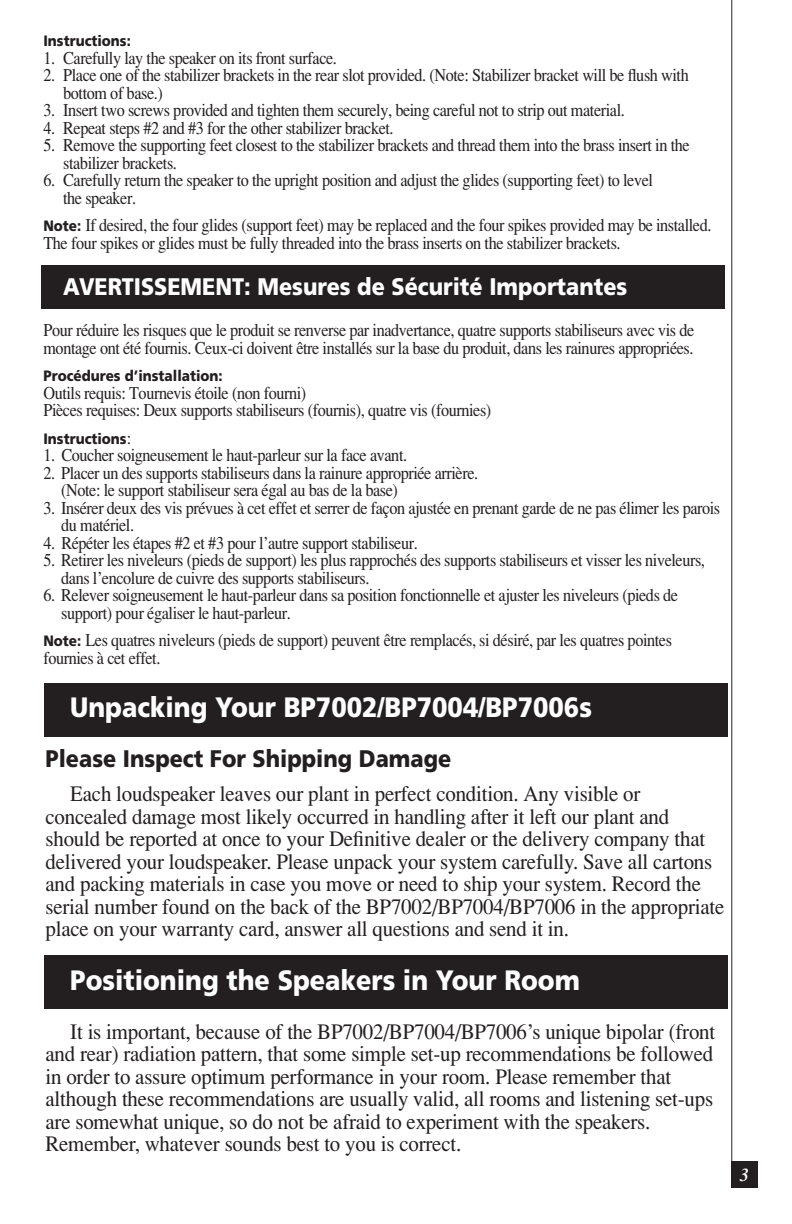
<style>
.page{position:relative;width:792px;height:1224px;background:#fff}
.page>*{position:absolute;margin:0;border:0;box-sizing:border-box;transform-origin:0 0}
.t1{font:900 28px "Frutiger";color:#fff;scale:.9 1}
.t2{font:900 24px "Frutiger";color:#fff;scale:.9 1}
.t3{font:900 24px "Frutiger";color:#231f20;scale:.9 1}
.t4{font:22px/22.6px "Times";letter-spacing:-.01em;color:#231f20;scale:.95 1}
.t5{font:18px/17.6px "Times";letter-spacing:-.025em;color:#231f20;scale:.9 1}
.t6{font:italic 600 18px "Times";color:#fff}
.t7{font:900 15px "Frutiger";color:#231f20;scale:.9 1}
.s1{font-family:"Frutiger";font-weight:900;font-size:15px}
.s2{font-family:"Times";font-weight:400;font-size:18px}
</style>
<div class="page">
<div style="left:41px;top:265px;width:684px;height:44px;background:#231f20"></div>
<div style="left:731px;top:1161px;width:27px;height:27px;background:#231f20"></div>
<hr style="left:731px;top:0;width:1px;height:1186px;background:#231f20">
<div style="left:44px;top:683px;width:684px;height:54px;background:#231f20"></div>
<div style="left:44px;top:955px;width:684px;height:54px;background:#231f20"></div>
<p class="t7" style="left:43px;top:35px;width:99px">Instructions:</p>
<p class="t5" style="left:43px;top:49px;width:328px">1. Carefully lay the speaker on its front surface.</p>
<p class="t5" style="left:63px;top:66px;width:697px;text-indent:-20px">2. Place one of the stabilizer brackets in the rear slot provided. (Note: Stabilizer bracket will be flush with bottom of base.)</p>
<p class="t5" style="left:43px;top:101px;width:647px">3. Insert two screws provided and tighten them securely, being careful not to strip out material.</p>
<p class="t5" style="left:43px;top:119px;width:391px">4. Repeat steps #2 and #3 for the other stabilizer bracket.</p>
<p class="t5" style="left:63px;top:136px;width:698px;text-indent:-20px">5. Remove the supporting feet closest to the stabilizer brackets and thread them into the brass insert in the stabilizer brackets.</p>
<p class="t5" style="left:63px;top:171px;width:657px;text-indent:-20px">6. Carefully return the speaker to the upright position and adjust the glides (supporting feet) to level the speaker.</p>
<p class="t5" style="left:43px;top:216px;width:744px"><span class="s1">Note:</span> If desired, the four glides (support feet) may be replaced and the four spikes provided may be installed.<br>The four spikes or glides must be fully threaded into the brass inserts on the stabilizer brackets.</p>
<h2 class="t2" style="left:63px;top:277px;width:628px">AVERTISSEMENT: Mesures de Sécurité Importantes</h2>
<p class="t5" style="left:43px;top:321px;width:725px">Pour réduire les risques que le produit se renverse par inadvertance, quatre supports stabiliseurs avec vis de montage ont été fournis. Ceux-ci doivent être installés sur la base du produit, dans les rainures appropriées.</p>
<p class="t7" style="left:43px;top:370px;width:201px">Procédures d’installation:</p>
<p class="t5" style="left:43px;top:384px;width:499px">Outils requis: Tournevis étoile (non fourni)<br>Pièces requises: Deux supports stabiliseurs (fournis), quatre vis (fournies)</p>
<p class="t7" style="left:43px;top:433px;width:99px">Instructions<span class="s2">:</span></p>
<p class="t5" style="left:43px;top:446px;width:406px">1. Coucher soigneusement le haut-parleur sur la face avant.</p>
<p class="t5" style="left:61px;top:464px;width:465px;text-indent:-18px">2. Placer un des supports stabiliseurs dans la rainure appropriée arrière. (Note: le support stabiliseur sera égal au bas de la base)</p>
<p class="t5" style="left:61px;top:499px;width:734px;text-indent:-18px">3. Insérer deux des vis prévues à cet effet et serrer de façon ajustée en prenant garde de ne pas élimer les parois du matériel.</p>
<p class="t5" style="left:43px;top:534px;width:417px">4. Répéter les étapes #2 et #3 pour l’autre support stabiliseur.</p>
<p class="t5" style="left:61px;top:551px;width:717px;text-indent:-18px">5. Retirer les niveleurs (pieds de support) les plus rapprochés des supports stabiliseurs et visser les niveleurs, dans l’encolure de cuivre des supports stabiliseurs.</p>
<p class="t5" style="left:61px;top:586px;width:687px;text-indent:-18px">6. Relever soigneusement le haut-parleur dans sa position fonctionnelle et ajuster les niveleurs (pieds de support) pour égaliser le haut-parleur.</p>
<p class="t5" style="left:43px;top:631px;width:700px"><span class="s1">Note:</span> Les quatres niveleurs (pieds de support) peuvent être remplacés, si désiré, par les quatres pointes fournies à cet effet.</p>
<h1 class="t1" style="left:70px;top:696px;width:581px">Unpacking Your BP7002/BP7004/BP7006s</h1>
<h2 class="t3" style="left:46px;top:749px;width:452px">Please Inspect For Shipping Damage</h2>
<p class="t4" style="left:46px;top:782px;width:716px;text-indent:25px">Each loudspeaker leaves our plant in perfect condition. Any visible or concealed damage most likely occurred in handling after it left our plant and should be reported at once to your Definitive dealer or the delivery company that delivered your loudspeaker. Please unpack your system carefully. Save all cartons and packing materials in case you move or need to ship your system. Record the serial number found on the back of the BP7002/BP7004/BP7006 in the appropriate place on your warranty card, answer all questions and send it in.</p>
<h1 class="t1" style="left:70px;top:969px;width:568px">Positioning the Speakers in Your Room</h1>
<p class="t4" style="left:46px;top:1020px;width:707px;text-indent:25px">It is important, because of the BP7002/BP7004/BP7006’s unique bipolar (front and rear) radiation pattern, that some simple set-up recommendations be followed in order to assure optimum performance in your room. Please remember that although these recommendations are usually valid, all rooms and listening set-ups are somewhat unique, so do not be afraid to experiment with the speakers.<br>Remember, whatever sounds best to you is correct.</p>
<p class="t6" style="left:740px;top:1168px;width:10px">3</p>
</div>
